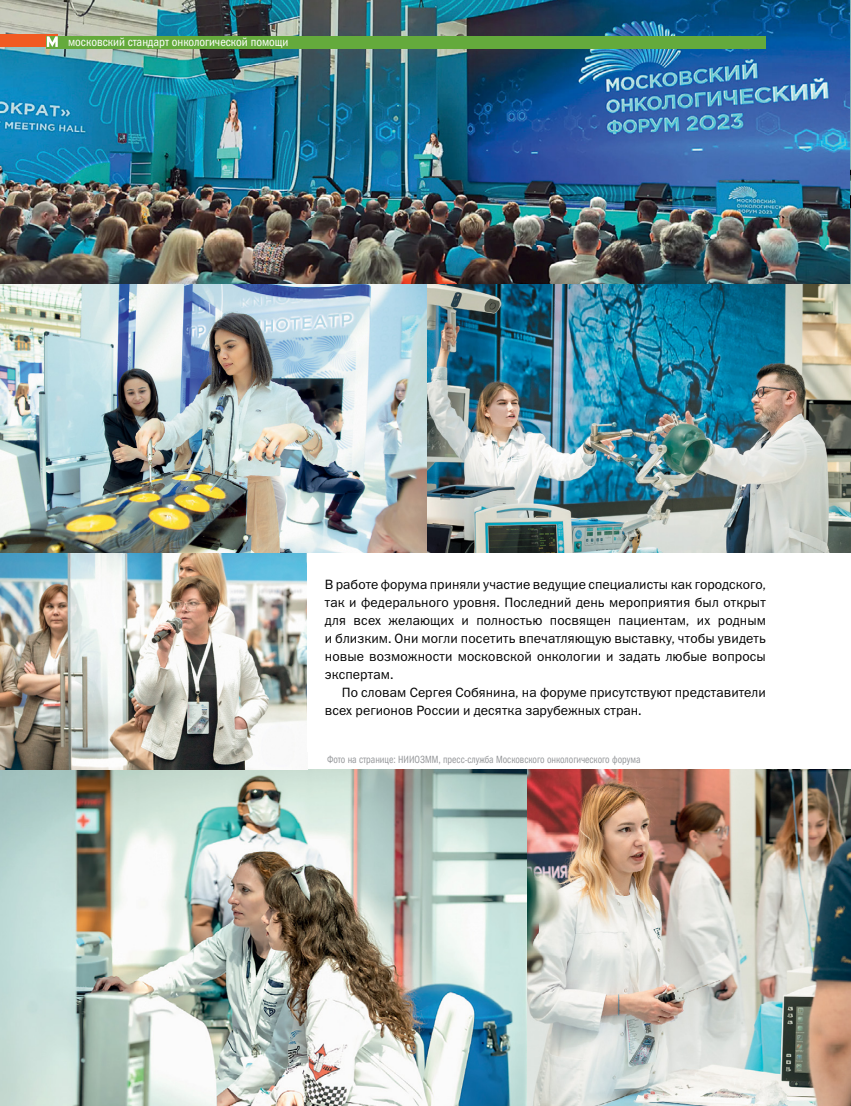
<style>
.page{position:relative;width:851px;height:1106px;background:#fff}
.page>*{position:absolute;margin:0;border:0;box-sizing:border-box;transform-origin:0 0}
.t1{font:13.5px/18px "Franklin Gothic Book ITC";letter-spacing:.005em;color:#000;text-align:justify}
.t2{font:12px "Franklin Gothic Book Cond ITC";color:#fff}
.t3{font:10.5px "Franklin Gothic Book Cond ITC";color:#939598;scale:.9 1}
</style>
<div class="page">
<img style="left:526px;top:769px;width:324px;height:337px">
<hr style="left:850px;top:823px;width:1px;height:283px;background:#82806d">
<img style="left:0;top:0;width:850px;height:553px">
<img style="left:0;top:769px;width:526px;height:337px">
<img style="left:427px;top:283px;width:423px;height:270px">
<img style="left:850px;top:0;width:1px;height:283px">
<img style="left:0;top:553px;width:307px;height:216px">
<hr style="left:850px;top:553px;width:1px;height:270px;background:#82806d">
<div style="left:0;top:34px;width:45px;height:13px;background:#f15a22"></div>
<svg style="left:45px;top:34px;width:13px;height:13px"></svg>
<div style="left:47px;top:36px;width:718px;height:13px;background:#64aa3c"></div>
<svg style="left:47px;top:36px;width:11px;height:11px"></svg>
<p class="t2" style="left:68px;top:35px;width:222px">московский стандарт онкологической помощи</p>
<p class="t1" style="left:325px;top:575px;width:442px">В работе форума приняли участие ведущие специалисты как городского, так и федерального уровня. Последний день мероприятия был открыт для всех желающих и полностью посвящен пациентам, их родным и близким. Они могли посетить впечатляющую выставку, чтобы увидеть новые возможности московской онкологии и задать любые вопросы экспертам.</p>
<p class="t1" style="left:325px;top:683px;width:442px;text-indent:17px">По словам Сергея Собянина, на форуме присутствуют представители всех регионов России и десятка зарубежных стран.</p>
<p class="t3" style="left:327px;top:753px;width:350px">Фото на странице: НИИОЗММ, пресс-служба Московского онкологического форума</p>
</div>
